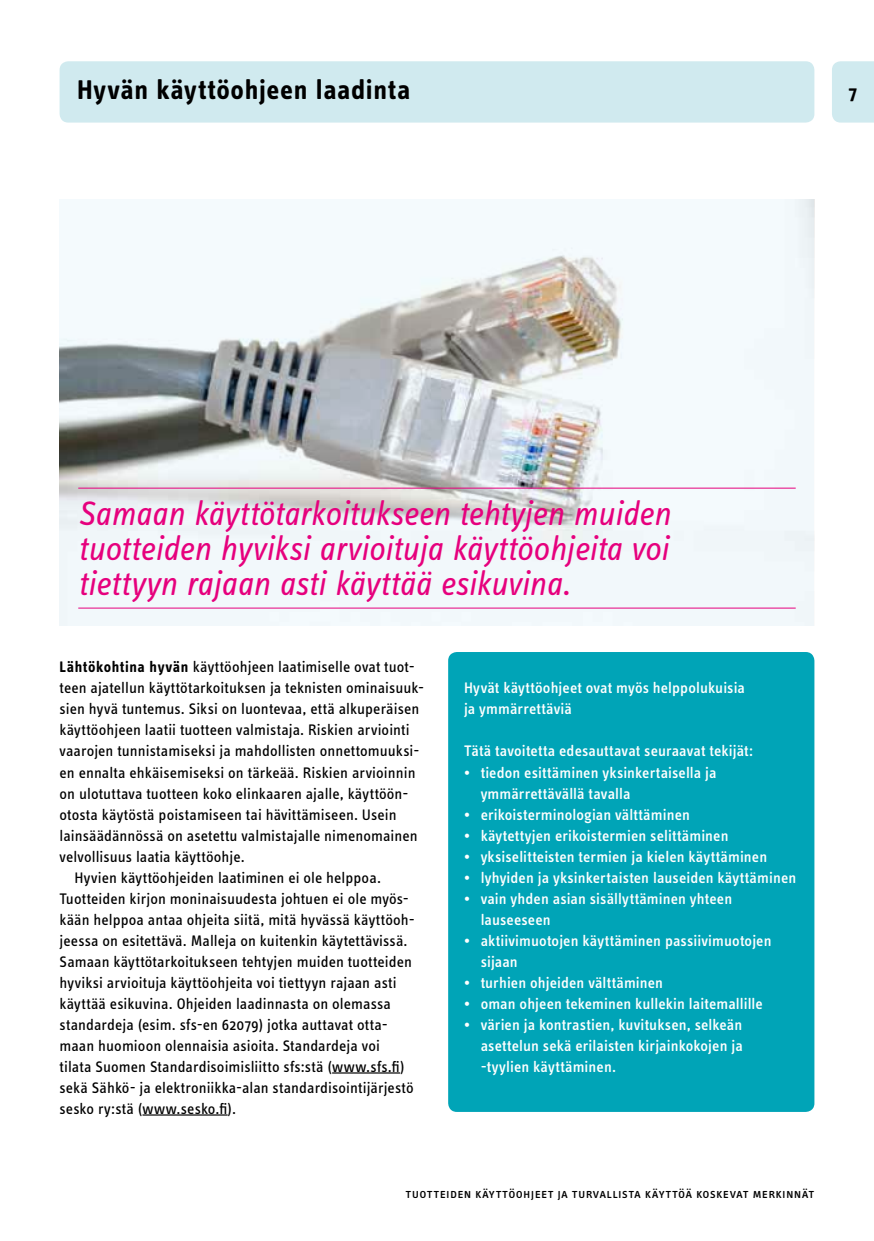
<style>
.page{position:relative;width:874px;height:1241px;background:#fff}
.page>*{position:absolute;margin:0;border:0;box-sizing:border-box;transform-origin:0 0}
.t1{font:italic 35px/35px "Info Text OT";letter-spacing:-.005em;color:#e6007d;text-align:justify}
.t2{font:700 28px "Info Text OT";letter-spacing:.025em;color:#000}
.t3{font:700 19.25px "Info Text OT";color:#000}
.t4{font:15.75px "Info Text OT";letter-spacing:.005em;color:#000}
.t5{font:500 15.75px/21px "Info Text OT";letter-spacing:.01em;color:#fff}
.t6{font:14px "Info Text OT";letter-spacing:.02em;color:#000}
.s1{font-weight:700}
</style>
<div class="page">
<div style="left:832px;top:61px;width:41px;height:61px;background:#d0eaef"></div>
<div style="left:60px;top:61px;width:754px;height:61px;background:#d0eaef;border-radius:9px"></div>
<hr style="left:332px;top:1072px;width:68px;height:1px;background:#000">
<hr style="left:142px;top:1114px;width:85px;height:1px;background:#000">
<img style="left:60px;top:199px;width:754px;height:426px">
<hr style="left:78px;top:487px;width:717px;height:1px;background:#e6007d">
<hr style="left:78px;top:607px;width:717px;height:1px;background:#e6007d">
<div style="left:448px;top:652px;width:366px;height:459px;background:#00a4b7;border-radius:9px"></div>
<h2 class="t2" style="left:77px;top:72px;width:334px">Hyvän käyttöohjeen laadinta</h2>
<p class="t3" style="left:848px;top:81px;width:10px">7</p>
<h1 class="t1" style="left:78px;top:495px;width:593px">Samaan käyttötarkoitukseen tehtyjen muiden tuotteiden hyviksi arvioituja käyttöohjeita voi tiettyyn rajaan asti käyttää esikuvina.</h1>
<p class="t4" style="left:60px;top:657px;width:356px"><span class="s1">Lähtökohtina hyvän</span> käyttöohjeen laatimiselle ovat tuot-</p>
<p class="t4" style="left:60px;top:678px;width:366px">teen ajatellun käyttötarkoituksen ja teknisten ominaisuuk-</p>
<p class="t4" style="left:60px;top:699px;width:361px">sien hyvä tuntemus. Siksi on luontevaa, että alkuperäisen</p>
<p class="t4" style="left:60px;top:720px;width:351px">käyttöohjeen laatii tuotteen valmistaja. Riskien arviointi</p>
<p class="t4" style="left:60px;top:741px;width:361px">vaarojen tunnistamiseksi ja mahdollisten onnettomuuksi-</p>
<p class="t4" style="left:60px;top:762px;width:357px">en ennalta ehkäisemiseksi on tärkeää. Riskien arvioinnin</p>
<p class="t4" style="left:60px;top:783px;width:350px">on ulotuttava tuotteen koko elinkaaren ajalle, käyttöön-</p>
<p class="t4" style="left:60px;top:804px;width:338px">otosta käytöstä poistamiseen tai hävittämiseen. Usein</p>
<p class="t4" style="left:60px;top:825px;width:359px">lainsäädännössä on asetettu valmistajalle nimenomainen</p>
<p class="t4" style="left:60px;top:846px;width:186px">velvollisuus laatia käyttöohje.</p>
<p class="t4" style="left:74px;top:867px;width:308px">Hyvien käyttöohjeiden laatiminen ei ole helppoa.</p>
<p class="t4" style="left:60px;top:888px;width:351px">Tuotteiden kirjon moninaisuudesta johtuen ei ole myös-</p>
<p class="t4" style="left:60px;top:909px;width:356px">kään helppoa antaa ohjeita siitä, mitä hyvässä käyttöoh-</p>
<p class="t4" style="left:60px;top:930px;width:349px">jeessa on esitettävä. Malleja on kuitenkin käytettävissä.</p>
<p class="t4" style="left:60px;top:951px;width:354px">Samaan käyttötarkoitukseen tehtyjen muiden tuotteiden</p>
<p class="t4" style="left:60px;top:972px;width:338px">hyviksi arvioituja käyttöohjeita voi tiettyyn rajaan asti</p>
<p class="t4" style="left:60px;top:993px;width:333px">käyttää esikuvina. Ohjeiden laadinnasta on olemassa</p>
<p class="t4" style="left:60px;top:1014px;width:329px">standardeja (esim. sfs-en 62079) jotka auttavat otta-</p>
<p class="t4" style="left:60px;top:1035px;width:322px">maan huomioon olennaisia asioita. Standardeja voi</p>
<p class="t4" style="left:60px;top:1056px;width:346px">tilata Suomen Standardisoimisliitto sfs:stä (www.sfs.fi)</p>
<p class="t4" style="left:60px;top:1077px;width:355px">sekä Sähkö- ja elektroniikka-alan standardisointijärjestö</p>
<p class="t4" style="left:60px;top:1098px;width:178px">sesko ry:stä (www.sesko.fi).</p>
<p class="t5" style="left:464px;top:677px;width:282px">Hyvät käyttöohjeet ovat myös helppolukuisia ja ymmärrettäviä</p>
<p class="t5" style="left:464px;top:740px;width:290px">Tätä tavoitetta edesauttavat seuraavat tekijät:</p>
<p class="t5" style="left:480px;top:761px;width:237px;text-indent:-17px">• tiedon esittäminen yksinkertaisella ja ymmärrettävällä tavalla</p>
<p class="t5" style="left:464px;top:803px;width:227px">• erikoisterminologian välttäminen</p>
<p class="t5" style="left:464px;top:824px;width:266px">• käytettyjen erikoistermien selittäminen</p>
<p class="t5" style="left:464px;top:845px;width:304px">• yksiselitteisten termien ja kielen käyttäminen</p>
<p class="t5" style="left:464px;top:866px;width:333px">• lyhyiden ja yksinkertaisten lauseiden käyttäminen</p>
<p class="t5" style="left:480px;top:887px;width:253px;text-indent:-17px">• vain yhden asian sisällyttäminen yhteen lauseeseen</p>
<p class="t5" style="left:480px;top:929px;width:292px;text-indent:-17px">• aktiivimuotojen käyttäminen passiivimuotojen sijaan</p>
<p class="t5" style="left:464px;top:971px;width:200px">• turhien ohjeiden välttäminen</p>
<p class="t5" style="left:464px;top:992px;width:300px">• oman ohjeen tekeminen kullekin laitemallille</p>
<p class="t5" style="left:480px;top:1013px;width:263px;text-align:justify;text-indent:-17px">• värien ja kontrastien, kuvituksen, selkeän asettelun sekä erilaisten kirjainkokojen ja -tyylien käyttäminen.</p>
<p class="t6" style="left:405px;top:1184px;width:410px">tuotteiden käyttöohjeet ja turvallista käyttöä koskevat merkinnät</p>
</div>
